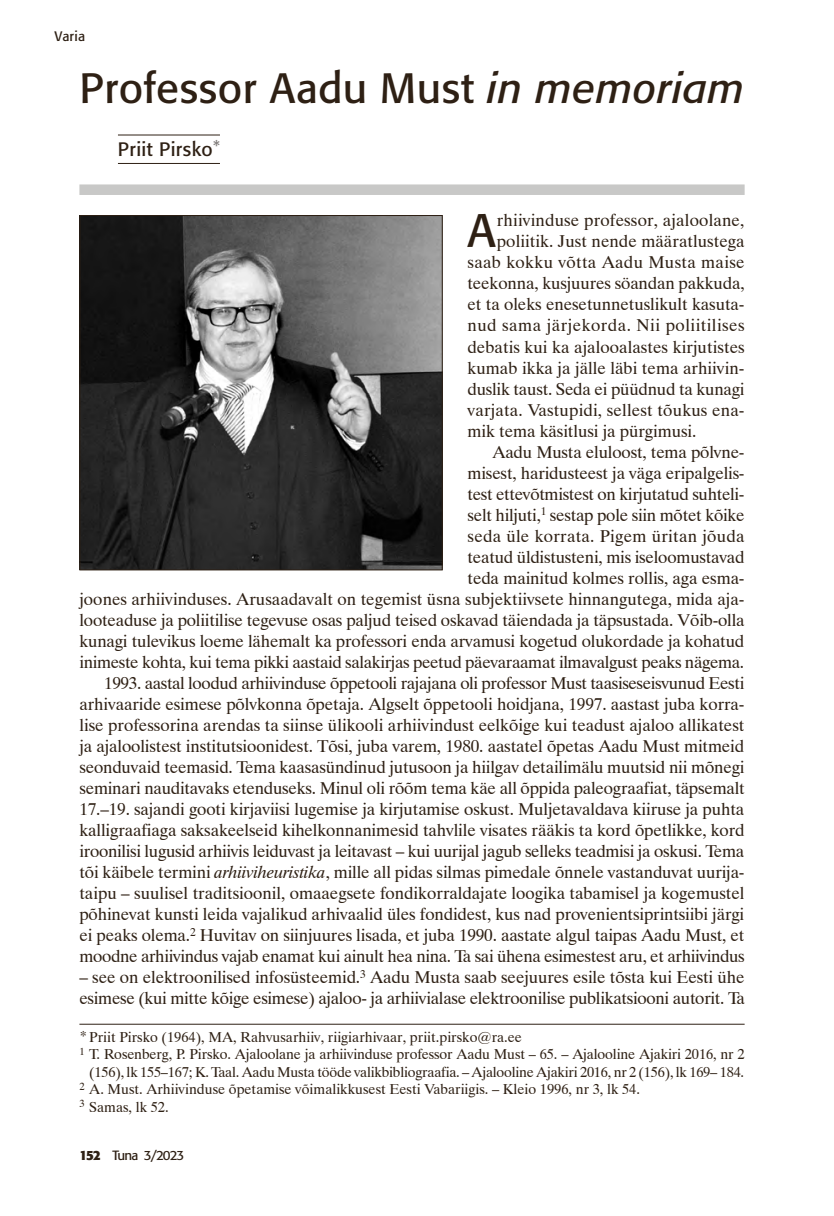
<style>
.page{position:relative;width:834px;height:1216px;background:#fff}
.page>*{position:absolute;margin:0;border:0;box-sizing:border-box;transform-origin:0 0}
.t1{font:46.55px "Formata";color:#2e2014}
.t2{font:42px "Formata";letter-spacing:.01em;color:#2e2014}
.t3{font:19.25px "Formata";letter-spacing:.02em;color:#2e2014}
.t4{font:17.15px/21px "Dutch 801 BT";letter-spacing:-.01em;color:#2e2014}
.t5{font:17.15px "Dutch 801 BT";letter-spacing:.01em;color:#2e2014}
.t6{font:17.15px "Dutch 801 BT";letter-spacing:.025em;color:#2e2014}
.t7{font:17.15px "Dutch 801 BT";letter-spacing:.015em;color:#2e2014}
.t8{font:17.15px "Dutch 801 BT";letter-spacing:.02em;color:#2e2014}
.t9{font:14.35px "Dutch 801 BT";letter-spacing:-.01em;color:#2e2014}
.t10{font:13.65px "Formata";letter-spacing:.01em;color:#2e2014}
.t11{font:13.3px "Formata";letter-spacing:-.07em;color:#2e2014}
.s1{font-style:italic}
.s2{font-size:15.75px}
.s3{font-weight:700}
</style>
<div class="page">
<hr style="left:118px;top:135px;width:102px;height:1px;background:#2e2014">
<hr style="left:118px;top:163px;width:102px;height:1px;background:#2e2014">
<hr style="left:79px;top:1023px;width:665px;height:1px;background:#2e2014">
<img style="left:81px;top:217px;width:359px;height:351px">
<div style="left:79px;top:215px;width:363px;height:355px;border:1px solid #2e2014"></div>
<div style="left:79px;top:184px;width:665px;height:11px;background:#c8c8c7"></div>
<p class="t10" style="left:55px;top:28px;width:32px">Varia</p>
<h2 class="t2" style="left:79px;top:63px;width:666px">Professor Aadu Must <span class="s1">in memoriam</span></h2>
<p class="t3" style="left:118px;top:137px;width:103px">Priit Pirsko<sup>*</sup></p>
<h1 class="t1" style="left:467px;top:203px;width:30px">A</h1>
<p class="t5" style="left:497px;top:210px;width:249px">rhiivinduse professor, ajaloolane,</p>
<p class="t4" style="left:497px;top:231px;width:249px">poliitik. Just nende määratlustega</p>
<p class="t8" style="left:467px;top:252px;width:278px">saab kokku võtta Aadu Musta maise</p>
<p class="t4" style="left:467px;top:273px;width:278px">teekonna, kusjuures söandan pakkuda,</p>
<p class="t4" style="left:467px;top:294px;width:278px">et ta oleks enesetunnetuslikult kasuta-</p>
<p class="t6" style="left:467px;top:315px;width:278px">nud sama järjekorda. Nii poliitilises</p>
<p class="t4" style="left:467px;top:336px;width:278px">debatis kui ka ajalooalastes kirjutistes</p>
<p class="t4" style="left:467px;top:357px;width:278px">kumab ikka ja jälle läbi tema arhiivin-</p>
<p class="t4" style="left:467px;top:378px;width:278px">duslik taust. Seda ei püüdnud ta kunagi</p>
<p class="t5" style="left:467px;top:399px;width:278px">varjata. Vastupidi, sellest tõukus ena-</p>
<p class="t4" style="left:467px;top:420px;width:230px">mik tema käsitlusi ja pürgimusi.</p>
<p class="t4" style="left:492px;top:441px;width:254px">Aadu Musta eluloost, tema põlvne-</p>
<p class="t4" style="left:467px;top:462px;width:278px">misest, haridusteest ja väga eripalgelis-</p>
<p class="t4" style="left:467px;top:483px;width:278px">test ettevõtmistest on kirjutatud suhteli-</p>
<p class="t4" style="left:467px;top:504px;width:278px">selt hiljuti,<sup>1</sup> sestap pole siin mõtet kõike</p>
<p class="t7" style="left:467px;top:525px;width:278px">seda üle korrata. Pigem üritan jõuda</p>
<p class="t4" style="left:467px;top:546px;width:278px">teatud üldistusteni, mis iseloomustavad</p>
<p class="t4" style="left:467px;top:567px;width:278px">teda mainitud kolmes rollis, aga esma-</p>
<p class="t4" style="left:79px;top:588px;width:666px">joones arhiivinduses. Arusaadavalt on tegemist üsna subjektiivsete hinnangutega, mida aja-</p>
<p class="t4" style="left:79px;top:609px;width:666px">looteaduse ja poliitilise tegevuse osas paljud teised oskavad täiendada ja täpsustada. Võib-olla</p>
<p class="t4" style="left:79px;top:630px;width:666px">kunagi tulevikus loeme lähemalt ka professori enda arvamusi kogetud olukordade ja kohatud</p>
<p class="t4" style="left:79px;top:651px;width:666px">inimeste kohta, kui tema pikki aastaid salakirjas peetud päevaraamat ilmavalgust peaks nägema.</p>
<p class="t4" style="left:104px;top:672px;width:641px">1993. aastal loodud arhiivinduse õppetooli rajajana oli professor Must taasiseseisvunud Eesti</p>
<p class="t4" style="left:79px;top:693px;width:666px">arhivaaride esimese põlvkonna õpetaja. Algselt õppetooli hoidjana, 1997. aastast juba korra-</p>
<p class="t4" style="left:79px;top:714px;width:666px">lise professorina arendas ta siinse ülikooli arhiivindust eelkõige kui teadust ajaloo allikatest</p>
<p class="t4" style="left:79px;top:735px;width:666px">ja ajaloolistest institutsioonidest. Tõsi, juba varem, 1980. aastatel õpetas Aadu Must mitmeid</p>
<p class="t4" style="left:79px;top:756px;width:666px">seonduvaid teemasid. Tema kaasasündinud jutusoon ja hiilgav detailimälu muutsid nii mõnegi</p>
<p class="t4" style="left:79px;top:777px;width:666px">seminari nauditavaks etenduseks. Minul oli rõõm tema käe all õppida paleograafiat, täpsemalt</p>
<p class="t4" style="left:79px;top:798px;width:666px">17.–19. sajandi gooti kirjaviisi lugemise ja kirjutamise oskust. Muljetavaldava kiiruse ja puhta</p>
<p class="t4" style="left:79px;top:819px;width:666px">kalligraafiaga saksakeelseid kihelkonnanimesid tahvlile visates rääkis ta kord õpetlikke, kord</p>
<p class="t4" style="left:79px;top:840px;width:666px">iroonilisi lugusid arhiivis leiduvast ja leitavast – kui uurijal jagub selleks teadmisi ja oskusi. Tema</p>
<p class="t4" style="left:79px;top:861px;width:665px">tõi käibele termini <span class="s1">arhiiviheuristika</span>, mille all pidas silmas pimedale õnnele vastanduvat uurija-</p>
<p class="t4" style="left:79px;top:882px;width:666px">taipu – suulisel traditsioonil, omaaegsete fondikorraldajate loogika tabamisel ja kogemustel</p>
<p class="t4" style="left:79px;top:903px;width:666px">põhinevat kunsti leida vajalikud arhivaalid üles fondidest, kus nad provenientsiprintsiibi järgi</p>
<p class="t4" style="left:79px;top:924px;width:666px">ei peaks olema.<sup>2</sup> Huvitav on siinjuures lisada, et juba 1990. aastate algul taipas Aadu Must, et</p>
<p class="t4" style="left:79px;top:945px;width:666px">moodne arhiivindus vajab enamat kui ainult hea nina. Ta sai ühena esimestest aru, et arhiivindus</p>
<p class="t4" style="left:79px;top:966px;width:667px">– see on elektroonilised infosüsteemid.<sup>3</sup> Aadu Musta saab seejuures esile tõsta kui Eesti ühe esimese (kui mitte kõige esimese) ajaloo- ja arhiivialase elektroonilise publikatsiooni autorit. Ta</p>
<p class="t9" style="left:79px;top:1027px;width:444px"><span class="s2">*</span>Priit Pirsko (1964), MA, Rahvusarhiiv, riigiarhivaar, priit.pirsko@ra.ee</p>
<p class="t9" style="left:79px;top:1045px;width:666px"><sup>1</sup> T. Rosenberg, P. Pirsko. Ajaloolane ja arhiivinduse professor Aadu Must – 65. – Ajalooline Ajakiri 2016, nr 2</p>
<p class="t9" style="left:89px;top:1062px;width:656px">(156), lk 155–167; K. Taal. Aadu Musta tööde valikbibliograafia. – Ajalooline Ajakiri 2016, nr 2 (156), lk 169– 184.</p>
<p class="t9" style="left:79px;top:1080px;width:562px"><sup>2</sup> A. Must. Arhiivinduse õpetamise võimalikkusest Eesti Vabariigis. – Kleio 1996, nr 3, lk 54.</p>
<p class="t9" style="left:79px;top:1097px;width:91px"><sup>3</sup> Samas, lk 52.</p>
<p class="t11" style="left:79px;top:1146px;width:106px"><span class="s3">152</span> Tuna 3/2023</p>
</div>
